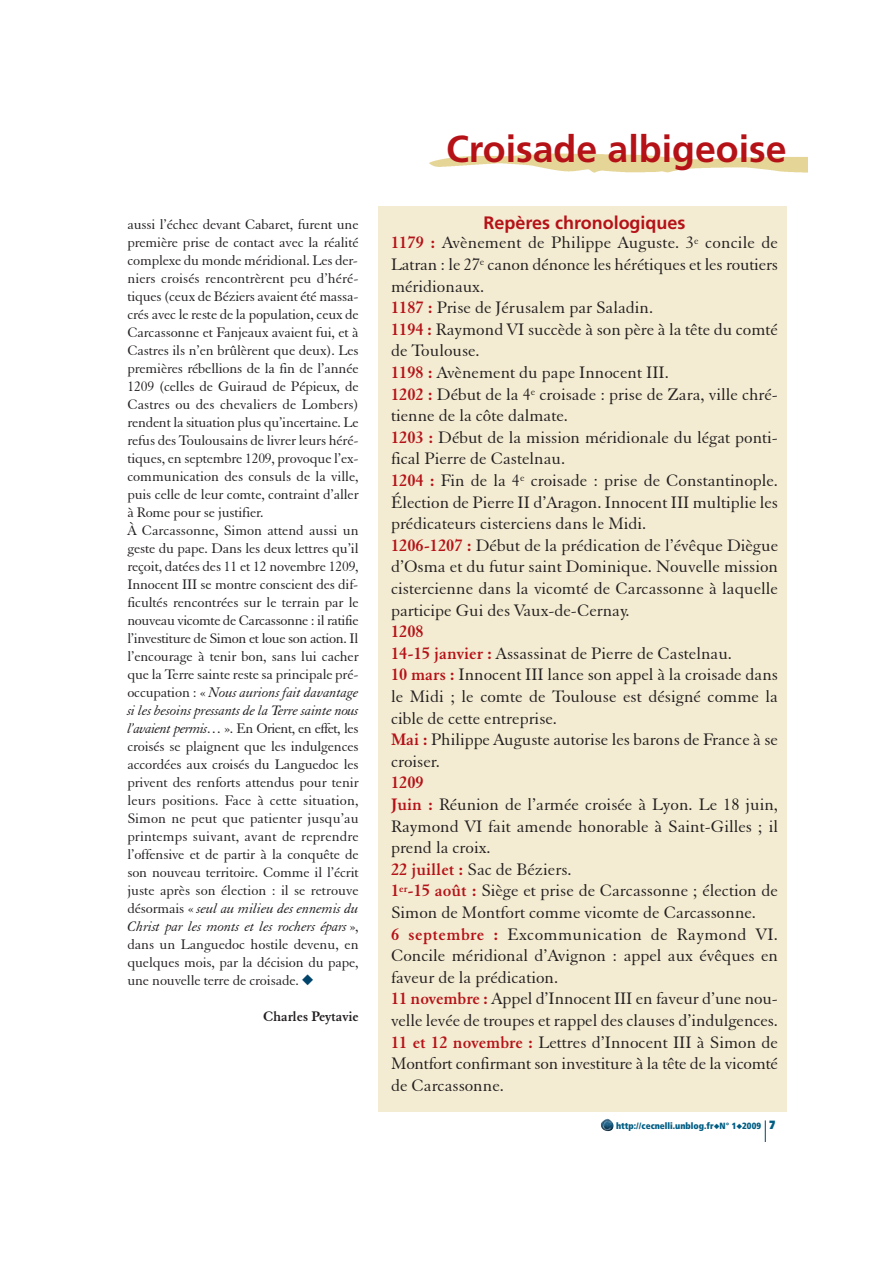
<style>
.page{position:relative;width:893px;height:1263px;background:#fff}
.page>*{position:absolute;margin:0;border:0;box-sizing:border-box;transform-origin:0 0}
.t1{font:700 37.5px "Frutiger";color:#b51218}
.t2{font:18px/21.6px "Elegant Garamond BT";color:#231f20}
.t3{font:700 18px "Frutiger";color:#b51218}
.t4{font:15px/18px "Elegant Garamond BT";letter-spacing:-.01em;color:#231f20}
.t5{font:700 15px "Elegant Garamond BT";letter-spacing:-.01em;color:#231f20}
.t6{font:900 condensed 9px "Frutiger";color:#005d83}
.s1{font-style:italic}
.s2{color:#00446b}
.s3{font-weight:700;color:#b51218}
.s4{font-stretch:normal;font-size:12px}
</style>
<div class="page">
<img style="left:429px;top:153px;width:379px;height:20px">
<svg style="left:601px;top:1119px;width:13px;height:12px"></svg>
<svg style="left:765px;top:1120px;width:1px;height:22px"></svg>
<div style="left:378px;top:206px;width:408px;height:906px;background:#f3ecd2"></div>
<p class="t4" style="left:127px;top:217px;width:233px">aussi l’échec devant Cabaret, furent une première prise de contact avec la réalité complexe du monde méridional. Les der&shy;niers croisés rencontrèrent peu d’héré&shy;tiques (ceux de Béziers avaient été massa&shy;crés avec le reste de la population, ceux de Carcassonne et Fanjeaux avaient fui, et à Castres ils n’en brûlèrent que deux). Les premières rébellions de la fin de l’année 1209 (celles de Guiraud de Pépieux, de Castres ou des chevaliers de Lombers) rendent la situation plus qu’incertaine. Le refus des Toulousains de livrer leurs héré&shy;tiques, en septembre 1209, provoque l’ex&shy;communication des consuls de la ville, puis celle de leur comte, contraint d’aller à Rome pour se justifier.<br>À Carcassonne, Simon attend aussi un geste du pape. Dans les deux lettres qu’il reçoit, datées des 11 et 12 novembre 1209, Innocent III se montre conscient des dif&shy;ficultés rencontrées sur le terrain par le nouveau vicomte de Carcassonne : il ratifie l’investiture de Simon et loue son action. Il l’encourage à tenir bon, sans lui cacher que la Terre sainte reste sa principale pré&shy;occupation : « <span class="s1">Nous aurions fait davantage si les besoins pressants de la Terre sainte nous l’avaient permis…</span> ». En Orient, en effet, les croisés se plaignent que les indulgences accordées aux croisés du Languedoc les privent des renforts attendus pour tenir leurs positions. Face à cette situation, Simon ne peut que patienter jusqu’au printemps suivant, avant de reprendre l’offensive et de partir à la conquête de son nouveau territoire. Comme il l’écrit juste après son élection : il se retrouve désormais « <span class="s1">seul au milieu des ennemis du Christ par les monts et les rochers épars</span> », dans un Languedoc hostile devenu, en quelques mois, par la décision du pape, une nouvelle terre de croisade. <span class="s2">◆</span></p>
<p class="t5" style="left:263px;top:1011px;width:97px">Charles Peytavie</p>
<h1 class="t1" style="left:446px;top:134px;width:342px">Croisade albigeoise</h1>
<p class="t3" style="left:483px;top:215px;width:204px">Repères chronologiques</p>
<p class="t2" style="left:391px;top:234px;width:389px"><span class="s3">1179 :</span> Avènement de Philippe Auguste. 3<sup>e</sup> concile de Latran : le 27<sup>e</sup> canon dénonce les hérétiques et les routiers méridionaux.<br><span class="s3">1187 :</span> Prise de Jérusalem par Saladin.<br><span class="s3">1194 :</span> Raymond VI succède à son père à la tête du comté de Toulouse.<br><span class="s3">1198 :</span> Avènement du pape Innocent III.<br><span class="s3">1202 :</span> Début de la 4<sup>e</sup> croisade : prise de Zara, ville chré&shy;tienne de la côte dalmate.<br><span class="s3">1203 :</span> Début de la mission méridionale du légat ponti&shy;fical Pierre de Castelnau.<br><span class="s3">1204 :</span> Fin de la 4<sup>e</sup> croisade : prise de Constantinople.<br>Élection de Pierre II d’Aragon. Innocent III multiplie les prédicateurs cisterciens dans le Midi.<br><span class="s3">1206-1207 :</span> Début de la prédication de l’évêque Diègue d’Osma et du futur saint Dominique. Nouvelle mission cistercienne dans la vicomté de Carcassonne à laquelle participe Gui des Vaux-de-Cernay.</p>
<p class="t2" style="left:391px;top:623px;width:389px"><span class="s3">1208<br>14-15 janvier :</span> Assassinat de Pierre de Castelnau.<br><span class="s3">10 mars :</span> Innocent III lance son appel à la croisade dans le Midi ; le comte de Toulouse est désigné comme la cible de cette entreprise.<br><span class="s3">Mai :</span> Philippe Auguste autorise les barons de France à se croiser.</p>
<p class="t2" style="left:391px;top:774px;width:388px"><span class="s3">1209<br>Juin :</span> Réunion de l’armée croisée à Lyon. Le 18 juin, Raymond VI fait amende honorable à Saint-Gilles ; il prend la croix.<br><span class="s3">22 juillet :</span> Sac de Béziers.<br><span class="s3">1</span><sup>er</sup><span class="s3">-15 août :</span> Siège et prise de Carcassonne ; élection de Simon de Montfort comme vicomte de Carcassonne.<br><span class="s3">6 septembre :</span> Excommunication de Raymond VI.<br>Concile méridional d’Avignon : appel aux évêques en faveur de la prédication.<br><span class="s3">11 novembre :</span> Appel d’Innocent III en faveur d’une nou&shy;velle levée de troupes et rappel des clauses d’indulgences.<br><span class="s3">11 et 12 novembre :</span> Lettres d’Innocent III à Simon de Montfort confirmant son investiture à la tête de la vicomté de Carcassonne.</p>
<p class="t6" style="left:616px;top:1123px;width:161px">http://cecnelli.unblog.fr◆N° 1◆2009 <span class="s4">7</span></p>
</div>
